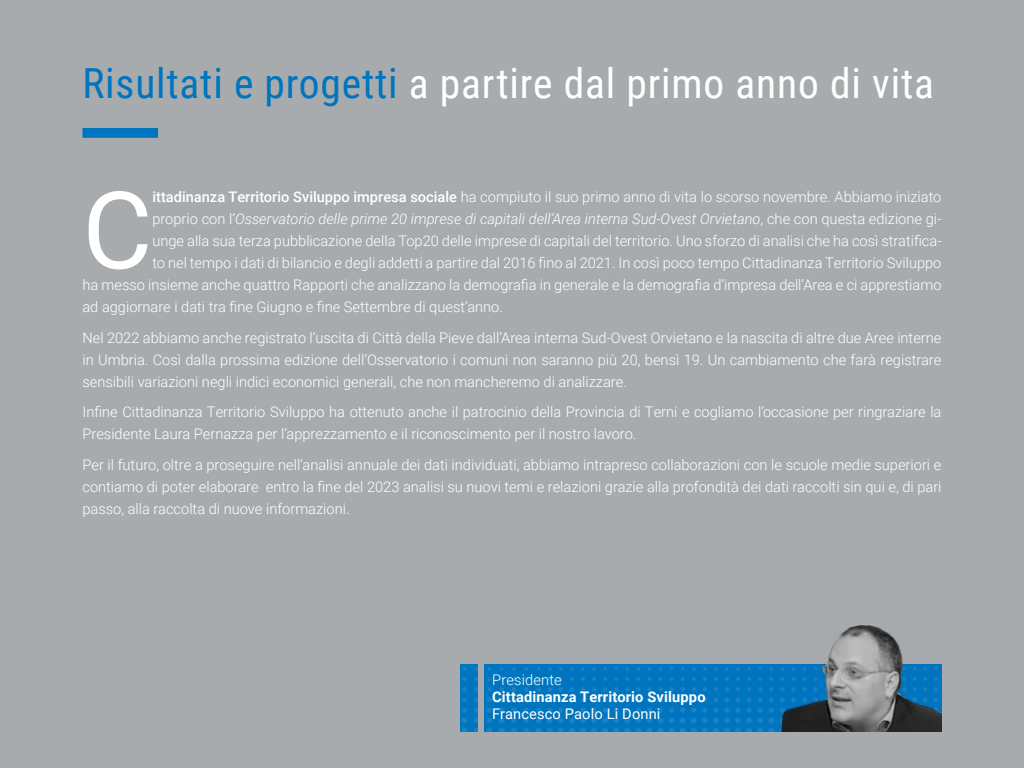
<style>
.page{position:relative;width:1024px;height:768px;background:#a8abad}
.page>*{position:absolute;margin:0;border:0;box-sizing:border-box;transform-origin:0 0}
.t1{font:107.5px "Roboto";color:#fff}
.t2{font:41.5px "Roboto Condensed";letter-spacing:.02em;color:#fff}
.t3{font:300 14.6px/22px "Roboto";color:#fff;text-align:justify}
.t4{font:italic 300 14.6px "Roboto";color:#fff}
.t5{font:700 14.6px "Roboto";letter-spacing:.01em;color:#fff}
.t6{font:14.6px "Roboto";letter-spacing:.01em;color:#fff}
.s1{color:#0075bf}
.s2{font-weight:500}
.s3{font-style:normal}
</style>
<div class="page">
<div style="left:460px;top:664px;width:18px;height:68px;background:#0075bf"></div>
<div style="left:484px;top:664px;width:458px;height:68px;background:#0075bf"></div>
<svg style="left:486px;top:667px;width:294px;height:65px"></svg>
<svg style="left:462px;top:667px;width:16px;height:65px"></svg>
<img style="left:780px;top:625px;width:161px;height:107px">
<div style="left:82px;top:128px;width:76px;height:10px;background:#0075bf"></div>
<h2 class="t2" style="left:82px;top:54px;width:853px"><span class="s1">Risultati e progetti</span> a partire dal primo anno di vita</h2>
<h1 class="t1" style="left:82px;top:155px;width:71px">C</h1>
<p class="t3" style="left:152px;top:186px;width:791px"><span class="s2">ittadinanza Territorio Sviluppo impresa sociale</span> ha compiuto il suo primo anno di vita lo scorso novembre. Abbiamo iniziato</p>
<p class="t4" style="left:152px;top:209px;width:791px"><span class="s3">proprio con l’</span>Osservatorio delle prime 20 imprese di capitali dell’Area interna Sud-Ovest Orvietano<span class="s3">, che con questa edizione gi-</span></p>
<p class="t3" style="left:152px;top:230px;width:791px">unge alla sua terza pubblicazione della Top20 delle imprese di capitali del territorio. Uno sforzo di analisi che ha così stratifica-</p>
<p class="t3" style="left:152px;top:252px;width:791px">to nel tempo i dati di bilancio e degli addetti a partire dal 2016 fino al 2021. In così poco tempo Cittadinanza Territorio Sviluppo</p>
<p class="t3" style="left:82px;top:274px;width:861px">ha messo insieme anche quattro Rapporti che analizzano la demografia in generale e la demografia d’impresa dell’Area e ci apprestiamo</p>
<p class="t3" style="left:82px;top:296px;width:422px">ad aggiornare i dati tra fine Giugno e fine Settembre di quest’anno.</p>
<p class="t3" style="left:82px;top:326px;width:860px">Nel 2022 abbiamo anche registrato l’uscita di Città della Pieve dall’Area interna Sud-Ovest Orvietano e la nascita di altre due Aree interne in Umbria. Così dalla prossima edizione dell’Osservatorio i comuni non saranno più 20, bensì 19. Un cambiamento che farà registrare sensibili variazioni negli indici economici generali, che non mancheremo di analizzare.</p>
<p class="t3" style="left:82px;top:401px;width:861px">Infine Cittadinanza Territorio Sviluppo ha ottenuto anche il patrocinio della Provincia di Terni e cogliamo l’occasione per ringraziare la<br>Presidente Laura Pernazza per l’apprezzamento e il riconoscimento per il nostro lavoro.</p>
<p class="t3" style="left:82px;top:453px;width:861px">Per il futuro, oltre a proseguire nell’analisi annuale dei dati individuati, abbiamo intrapreso collaborazioni con le scuole medie superiori e contiamo di poter elaborare entro la fine del 2023 analisi su nuovi temi e relazioni grazie alla profondità dei dati raccolti sin qui e, di pari passo, alla raccolta di nuove informazioni.</p>
<p class="t3" style="left:492px;top:668px;width:71px">Presidente</p>
<p class="t5" style="left:492px;top:686px;width:215px">Cittadinanza Territorio Sviluppo</p>
<p class="t6" style="left:492px;top:703px;width:170px">Francesco Paolo Li Donni</p>
</div>
